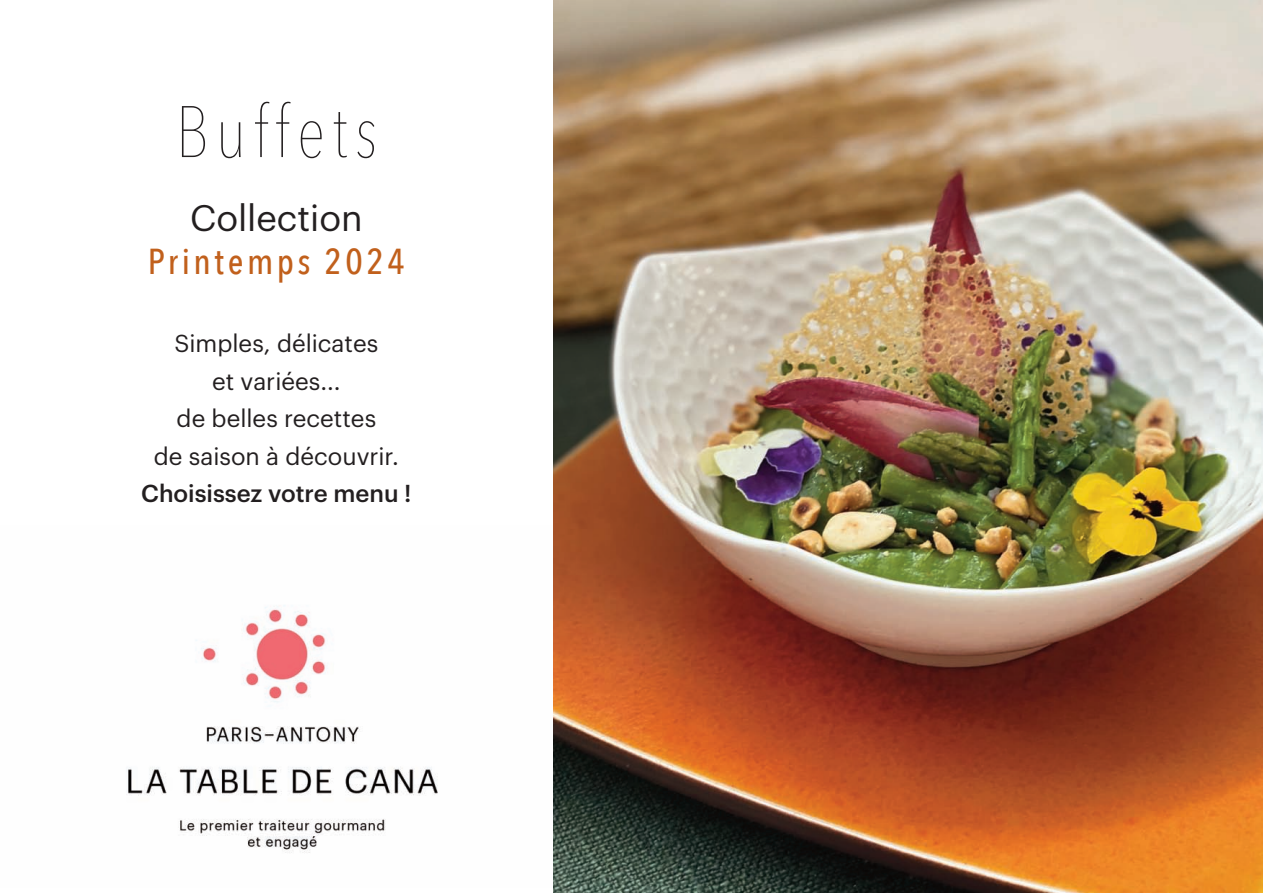
<style>
.page{position:relative;width:1263px;height:893px;background:#fff}
.page>*{position:absolute;margin:0;border:0;box-sizing:border-box;transform-origin:0 0}
.t1{font:200 72px "Avenir Next Condensed";letter-spacing:.1em;color:#231f20}
.t2{font:500 36px "Avenir Next Condensed";letter-spacing:.1em;color:#c1601c}
.t3{font:36px "Graphik";color:#231f20}
.t4{font:24px/37.5px "Graphik";color:#231f20;text-align:center}
.t5{font:500 24px "Graphik";color:#231f20}
</style>
<div class="page">
<img style="left:553px;top:0;width:710px;height:893px">
<img style="left:553px;top:525px;width:1px;height:362px">
<img style="left:127px;top:605px;width:311px;height:248px">
<h1 class="t1" style="left:176px;top:85px;width:203px">Buffets</h1>
<h2 class="t3" style="left:190px;top:203px;width:174px">Collection</h2>
<h2 class="t2" style="left:148px;top:238px;width:258px">Printemps 2024</h2>
<p class="t4" style="left:154px;top:326px;width:247px">Simples, délicates<br>et variées...<br>de belles recettes<br>de saison à découvrir.</p>
<p class="t5" style="left:141px;top:484px;width:272px">Choisissez votre menu !</p>
</div>
